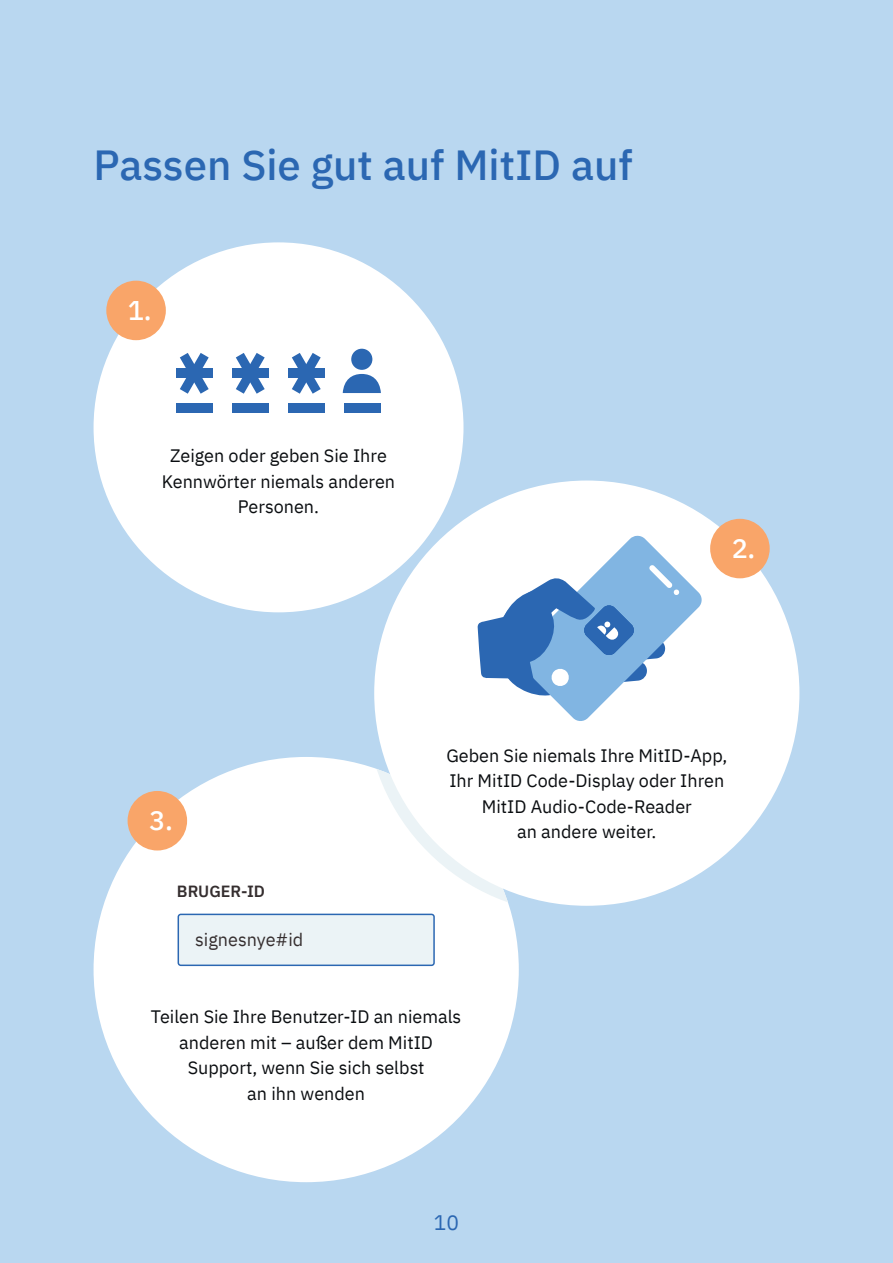
<style>
.page{position:relative;width:893px;height:1263px;background:#b9d7f0}
.page>*{position:absolute;margin:0;border:0;box-sizing:border-box;transform-origin:0 0}
.t1{font:500 42px "IBM Plex Sans";color:#2b67b2}
.t2{font:500 27px "IBM Plex Sans";color:#fff}
.t3{font:21px "IBM Plex Sans";color:#2b67b2}
.t4{font:18px/25.5px "IBM Plex Sans";color:#0a0d10;text-align:center}
.t5{font:18px "IBM Plex Sans";color:#352e2f}
.t6{font:600 16.2px "IBM Plex Sans";color:#352e2f}
</style>
<div class="page">
<div style="left:94px;top:242px;width:369px;height:370px;background:#fff;border-radius:50%"></div>
<div style="left:94px;top:757px;width:425px;height:425px;background:#fff;border-radius:50%"></div>
<div style="left:106px;top:281px;width:60px;height:59px;background:#f9a569;border-radius:50%"></div>
<div style="left:128px;top:791px;width:59px;height:59px;background:#f9a569;border-radius:50%"></div>
<div style="left:176px;top:369px;width:37px;height:9px;background:#2b67b2"></div>
<svg style="left:180px;top:353px;width:29px;height:41px"></svg>
<div style="left:232px;top:369px;width:37px;height:9px;background:#2b67b2"></div>
<svg style="left:236px;top:353px;width:29px;height:41px"></svg>
<div style="left:288px;top:369px;width:37px;height:9px;background:#2b67b2"></div>
<svg style="left:292px;top:353px;width:29px;height:41px"></svg>
<div style="left:176px;top:403px;width:37px;height:10px;background:#2b67b2"></div>
<div style="left:232px;top:403px;width:37px;height:10px;background:#2b67b2"></div>
<div style="left:288px;top:403px;width:37px;height:10px;background:#2b67b2"></div>
<div style="left:344px;top:403px;width:37px;height:10px;background:#2b67b2"></div>
<svg style="left:343px;top:374px;width:38px;height:19px"></svg>
<div style="left:351px;top:349px;width:21px;height:21px;background:#2b67b2;border-radius:50%"></div>
<div style="left:178px;top:914px;width:256px;height:51px;background:#ebf3f6;border-radius:3px"></div>
<div style="left:178px;top:914px;width:257px;height:52px;border:2px solid #2b67b2;border-radius:3px"></div>
<svg style="left:366px;top:759px;width:152px;height:155px"></svg>
<div style="left:374px;top:480px;width:425px;height:426px;background:#fff;border-radius:50%"></div>
<svg style="left:478px;top:536px;width:224px;height:185px"></svg>
<div style="left:710px;top:519px;width:60px;height:59px;background:#f9a569;border-radius:50%"></div>
<h1 class="t1" style="left:94px;top:133px;width:541px">Passen Sie gut auf MitID auf</h1>
<h2 class="t2" style="left:128px;top:289px;width:25px">1.</h2>
<p class="t4" style="left:162px;top:441px;width:235px">Zeigen oder geben Sie Ihre<br>Kennwörter niemals anderen<br>Personen.</p>
<h2 class="t2" style="left:732px;top:527px;width:25px">2.</h2>
<h2 class="t2" style="left:149px;top:799px;width:25px">3.</h2>
<p class="t6" style="left:177px;top:879px;width:90px">BRUGER-ID</p>
<p class="t5" style="left:195px;top:926px;width:110px">signesnye#id</p>
<p class="t4" style="left:446px;top:741px;width:282px">Geben Sie niemals Ihre MitID-App,<br>Ihr MitID Code-Display oder Ihren<br>MitID Audio-Code-Reader<br>an andere weiter.</p>
<p class="t4" style="left:151px;top:1002px;width:312px">Teilen Sie Ihre Benutzer-ID an niemals anderen mit – außer dem MitID<br>Support, wenn Sie sich selbst<br>an ihn wenden</p>
<p class="t3" style="left:434px;top:1207px;width:27px">10</p>
</div>
